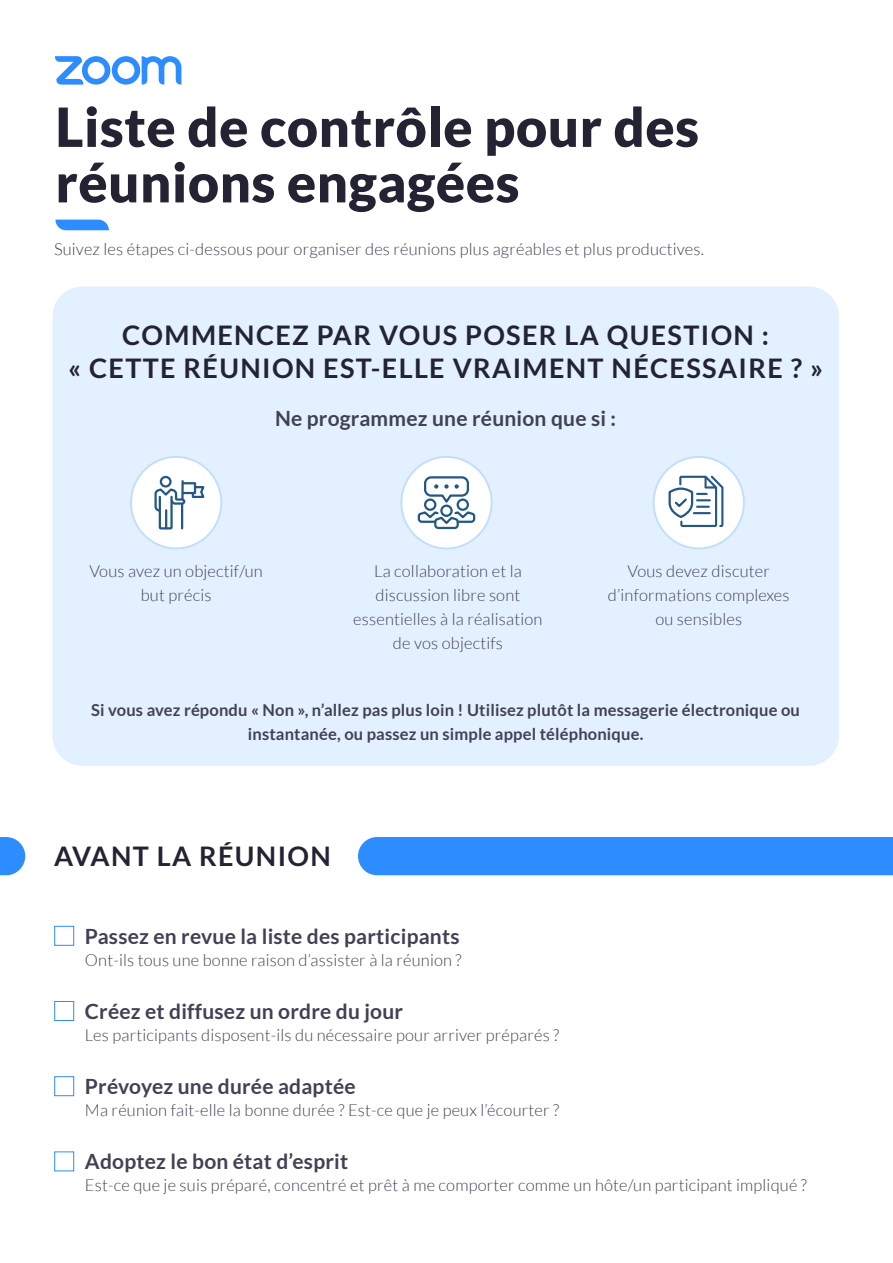
<style>
.page{position:relative;width:893px;height:1263px;background:#fff}
.page>*{position:absolute;margin:0;border:0;box-sizing:border-box;transform-origin:0 0}
.Page_Title{font:900 54px/55.5px "Lato";letter-spacing:.01em;color:#232333}
.Small_Title{font:700 27px "Lato";letter-spacing:.05em;color:#232333}
.Smaller_Title{font:700 21px "Lato";letter-spacing:.01em;color:#414155}
.Body_Text{font:300 16.5px/24px "Lato";letter-spacing:.01em;color:#414155;text-align:center}
.Body_Text-2{font:700 16.5px/24px "Lato";letter-spacing:.01em;color:#414155;text-align:center}
</style>
<div class="page">
<div style="left:52px;top:286px;width:787px;height:480px;background:#e3f0ff;border-radius:30px"></div>
<svg style="left:55px;top:220px;width:54px;height:10px"></svg>
<div style="left:358px;top:837px;width:535px;height:38px;background:#2d8cff"></div>
<svg style="left:0;top:837px;width:25px;height:38px"></svg>
<div style="left:54px;top:926px;width:20px;height:20px;border:1px solid #2d8cff"></div>
<div style="left:54px;top:1076px;width:20px;height:20px;border:1px solid #2d8cff"></div>
<div style="left:54px;top:1001px;width:20px;height:20px;border:1px solid #2d8cff"></div>
<div style="left:54px;top:1151px;width:20px;height:20px;border:1px solid #2d8cff"></div>
<div style="left:131px;top:457px;width:90px;height:91px;background:#fff;border-radius:50%"></div>
<div style="left:130px;top:456px;width:92px;height:93px;border:2px solid #bfdeff;border-radius:50%"></div>
<div style="left:160px;top:476px;width:12px;height:12px;border:2px solid #245785;border-radius:5px"></div>
<svg style="left:154px;top:481px;width:51px;height:49px"></svg>
<div style="left:401px;top:457px;width:91px;height:91px;background:#fff;border-radius:50%"></div>
<div style="left:400px;top:456px;width:93px;height:93px;border:2px solid #bfdeff;border-radius:50%"></div>
<svg style="left:417px;top:476px;width:59px;height:54px"></svg>
<div style="left:654px;top:457px;width:90px;height:91px;background:#fff;border-radius:50%"></div>
<div style="left:653px;top:456px;width:92px;height:93px;border:2px solid #bfdeff;border-radius:50%"></div>
<svg style="left:668px;top:476px;width:55px;height:51px"></svg>
<svg style="left:55px;top:56px;width:126px;height:29px"></svg>
<p class="Page_Title" style="left:55px;top:98px;width:645px">Liste de contrôle pour des réunions engagées</p>
<p class="Body_Text" style="left:54px;top:237px;width:652px">Suivez les étapes ci-dessous pour organiser des réunions plus agréables et plus productives.</p>
<p class="Small_Title" style="left:122px;top:320px;width:648px">COMMENCEZ PAR VOUS POSER LA QUESTION :</p>
<p class="Small_Title" style="left:68px;top:353px;width:756px">« CETTE RÉUNION EST-ELLE VRAIMENT NÉCESSAIRE ? »</p>
<p class="Smaller_Title" style="left:275px;top:406px;width:343px">Ne programmez une réunion que si :</p>
<p class="Body_Text" style="left:89px;top:559px;width:175px">Vous avez un objectif/un but précis</p>
<p class="Body_Text" style="left:353px;top:559px;width:191px">La collaboration et la discussion libre sont essentielles à la réalisation de vos objectifs</p>
<p class="Body_Text" style="left:608px;top:559px;width:183px">Vous devez discuter d’informations complexes ou sensibles</p>
<p class="Body_Text-2" style="left:91px;top:698px;width:710px">Si vous avez répondu « Non », n’allez pas plus loin ! Utilisez plutôt la messagerie électronique ou instantanée, ou passez un simple appel téléphonique.</p>
<p class="Small_Title" style="left:54px;top:841px;width:278px">AVANT LA RÉUNION</p>
<p class="Smaller_Title" style="left:85px;top:924px;width:376px">Passez en revue la liste des participants</p>
<p class="Body_Text" style="left:85px;top:948px;width:378px">Ont-ils tous une bonne raison d’assister à la réunion ?</p>
<p class="Smaller_Title" style="left:85px;top:999px;width:320px">Créez et diffusez un ordre du jour</p>
<p class="Body_Text" style="left:85px;top:1023px;width:476px">Les participants disposent-ils du nécessaire pour arriver préparés ?</p>
<p class="Smaller_Title" style="left:85px;top:1074px;width:272px">Prévoyez une durée adaptée</p>
<p class="Body_Text" style="left:85px;top:1098px;width:476px">Ma réunion fait-elle la bonne durée ? Est-ce que je peux l’écourter ?</p>
<p class="Smaller_Title" style="left:85px;top:1149px;width:265px">Adoptez le bon état d’esprit</p>
<p class="Body_Text" style="left:85px;top:1173px;width:724px">Est-ce que je suis préparé, concentré et prêt à me comporter comme un hôte/un participant impliqué ?</p>
</div>
